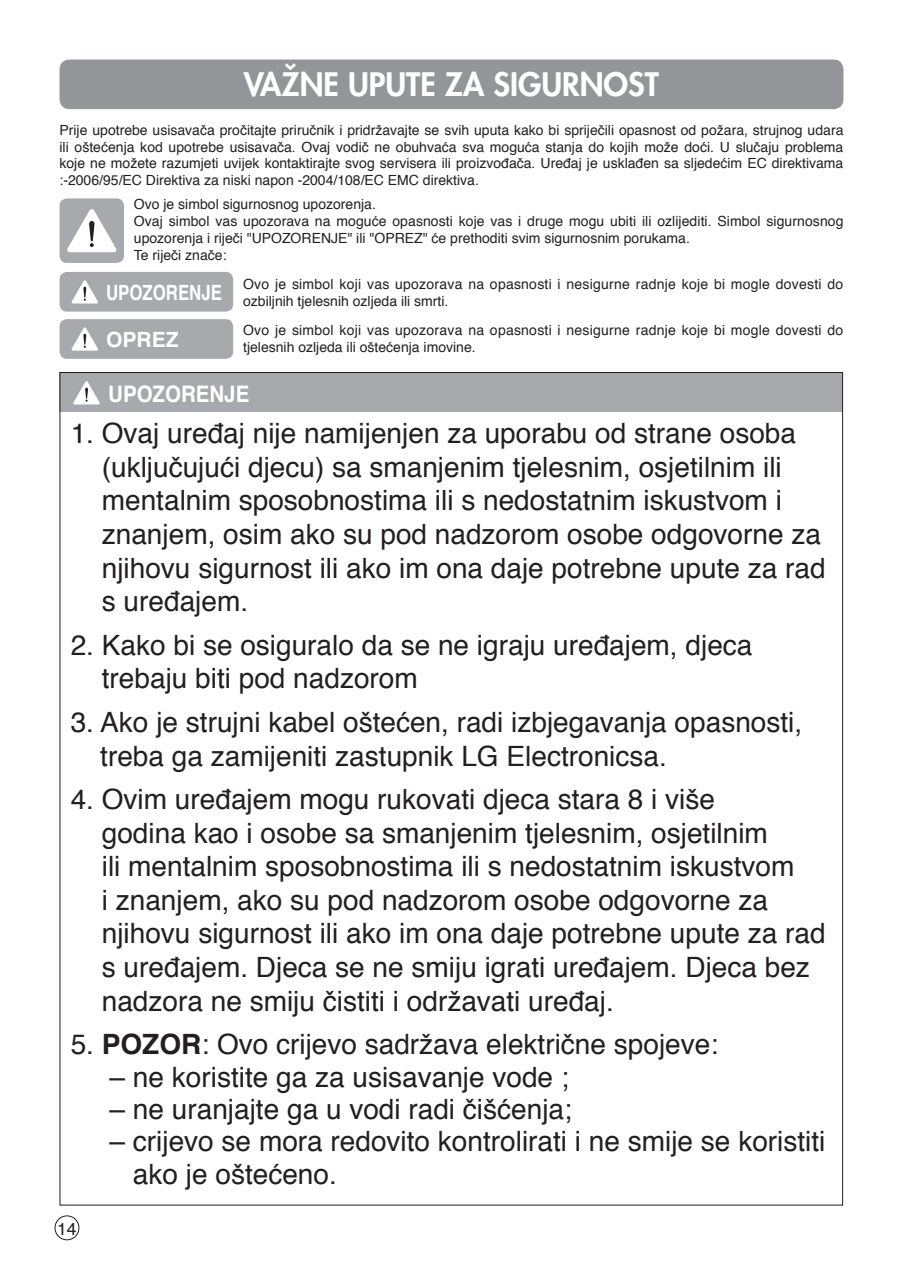
<style>
.page{position:relative;width:903px;height:1275px;background:#fff}
.page>*{position:absolute;margin:0;border:0;box-sizing:border-box;transform-origin:0 0}
.t1{font:800 31.5px "Futura";color:#fff}
.t2{font:28px/33.6px "Helvetica";color:#231f20}
.t3{font:700 22.75px "Helvetica";color:#fff;scale:.9 1}
.t4{font:700 21px "Helvetica";color:#fff;scale:.8 1}
.t5{font:700 21px "Helvetica";color:#fff}
.t6{font:17.5px "Helvetica";color:#231f20}
.t7{font:14px/16.8px "Helvetica";color:#231f20}
.s1{font-weight:700}
</style>
<div class="page">
<div style="left:55px;top:1215px;width:24px;height:25px;border:1px solid #231f20;border-radius:50%"></div>
<div style="left:60px;top:60px;width:783px;height:49px;background:#939598;border-radius:10px"></div>
<div style="left:60px;top:372px;width:783px;height:40px;background:#a8a9ad"></div>
<div style="left:60px;top:198px;width:64px;height:65px;background:#a8a9ad;border-radius:7px"></div>
<div style="left:60px;top:272px;width:173px;height:40px;background:#a8a9ad;border-radius:7px"></div>
<div style="left:60px;top:319px;width:173px;height:40px;background:#a8a9ad;border-radius:7px"></div>
<svg style="left:67px;top:209px;width:49px;height:43px"></svg>
<svg style="left:72px;top:327px;width:26px;height:24px"></svg>
<svg style="left:73px;top:381px;width:27px;height:23px"></svg>
<svg style="left:72px;top:280px;width:26px;height:23px"></svg>
<p class="t1" style="left:244px;top:64px;width:417px">VAŽNE UPUTE ZA SIGURNOST</p>
<p class="t7" style="left:60px;top:121px;width:785px;text-align:justify">Prije upotrebe usisavača pročitajte priručnik i pridržavajte se svih uputa kako bi spriječili opasnost od požara, strujnog udara ili oštećenja kod upotrebe usisavača. Ovaj vodič ne obuhvaća sva moguća stanja do kojih može doći. U slučaju problema koje ne možete razumjeti uvijek kontaktirajte svog servisera ili proizvođača. Uređaj je usklađen sa sljedećim EC direktivama :-2006/95/EC Direktiva za niski napon -2004/108/EC EMC direktiva.</p>
<p class="t7" style="left:134px;top:196px;width:711px">Ovo je simbol sigurnosnog upozorenja.<br>Ovaj simbol vas upozorava na moguće opasnosti koje vas i druge mogu ubiti ili ozlijediti. Simbol sigurnosnog upozorenja i riječi "UPOZORENJE" ili "OPREZ" će prethoditi svim sigurnosnim porukama.<br>Te riječi znače:</p>
<p class="t7" style="left:243px;top:275px;width:602px">Ovo je simbol koji vas upozorava na opasnosti i nesigurne radnje koje bi mogle dovesti do ozbiljnih tjelesnih ozljeda ili smrti.</p>
<p class="t7" style="left:243px;top:321px;width:602px">Ovo je simbol koji vas upozorava na opasnosti i nesigurne radnje koje bi mogle dovesti do tjelesnih ozljeda ili oštećenja imovine.</p>
<p class="t3" style="left:108px;top:374px;width:158px">UPOZORENJE</p>
<p class="t4" style="left:106px;top:274px;width:146px">UPOZORENJE</p>
<p class="t5" style="left:106px;top:320px;width:74px">OPREZ</p>
<p class="t2" style="left:102px;top:416px;width:725px;text-indent:-31px">1. Ovaj uređaj nije namijenjen za uporabu od strane osoba (uključujući djecu) sa smanjenim tjelesnim, osjetilnim ili mentalnim sposobnostima ili s nedostatnim iskustvom i znanjem, osim ako su pod nadzorom osobe odgovorne za njihovu sigurnost ili ako im ona daje potrebne upute za rad s uređajem.</p>
<p class="t2" style="left:102px;top:627px;width:652px;text-indent:-31px">2. Kako bi se osiguralo da se ne igraju uređajem, djeca trebaju biti pod nadzorom</p>
<p class="t2" style="left:100px;top:704px;width:703px;text-indent:-30px">3. Ako je strujni kabel oštećen, radi izbjegavanja opasnosti, treba ga zamijeniti zastupnik LG Electronicsa.</p>
<p class="t2" style="left:102px;top:781px;width:725px;text-indent:-31px">4. Ovim uređajem mogu rukovati djeca stara 8 i više<br>godina kao i osobe sa smanjenim tjelesnim, osjetilnim<br>ili mentalnim sposobnostima ili s nedostatnim iskustvom<br>i znanjem, ako su pod nadzorom osobe odgovorne za njihovu sigurnost ili ako im ona daje potrebne upute za rad s uređajem. Djeca se ne smiju igrati uređajem. Djeca bez nadzora ne smiju čistiti i održavati uređaj.</p>
<p class="t2" style="left:71px;top:1027px;width:649px">5. <span class="s1">POZOR</span>: Ovo crijevo sadržava električne spojeve:</p>
<p class="t2" style="left:110px;top:1059px;width:461px">– ne koristite ga za usisavanje vode ;</p>
<p class="t2" style="left:110px;top:1091px;width:464px">– ne uranjajte ga u vodi radi čišćenja;</p>
<p class="t2" style="left:133px;top:1124px;width:694px;line-height:32.4px;text-indent:-23px">– crijevo se mora redovito kontrolirati i ne smije se koristiti ako je oštećeno.</p>
<p class="t6" style="left:57px;top:1213px;width:21px">14</p>
</div>
